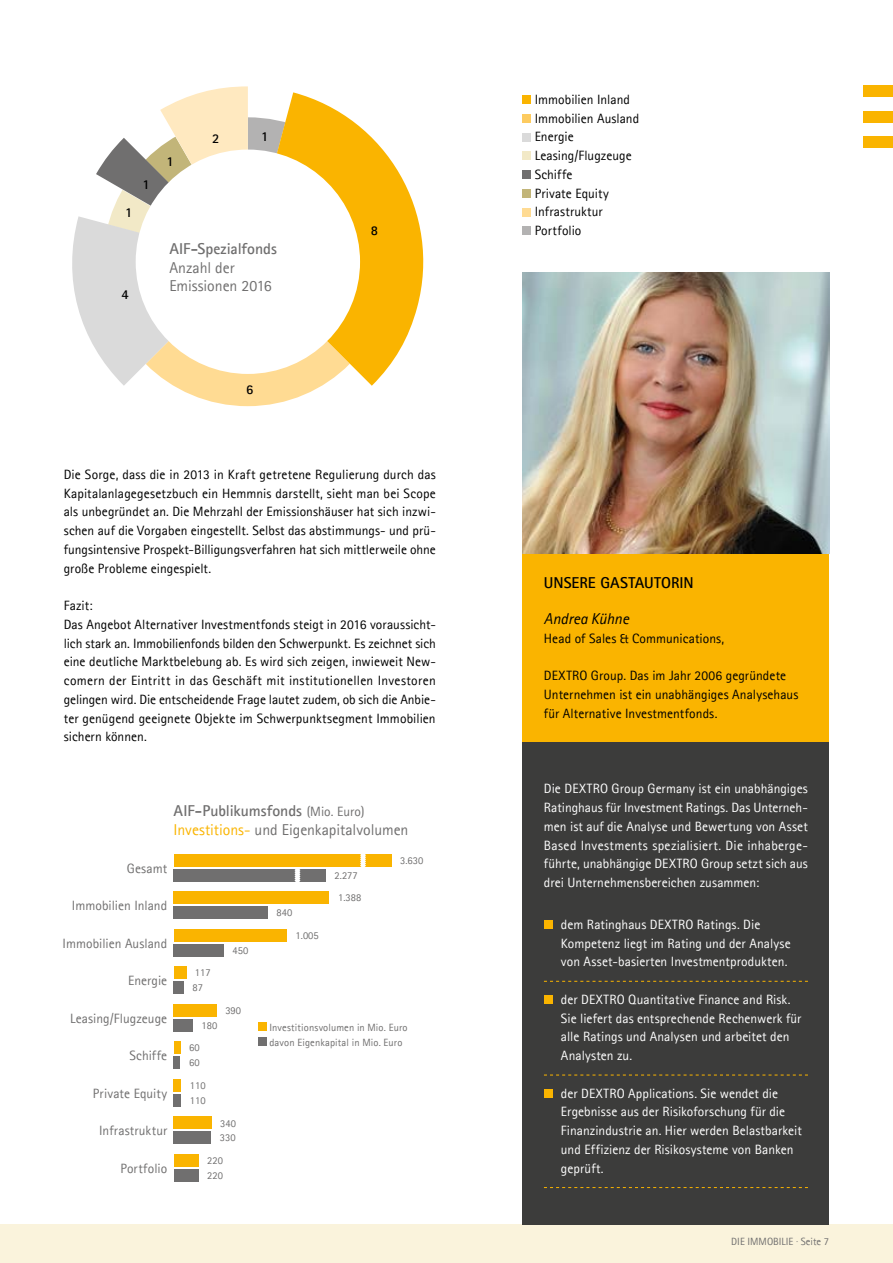
<style>
.page{position:relative;width:893px;height:1263px;background:#fff}
.page>*{position:absolute;margin:0;border:0;box-sizing:border-box;transform-origin:0 0}
.t1{font:15.75px/18.8px "Agfa Rotis Sans Serif";letter-spacing:-.005em;color:#706f6f}
.t2{font:700 15.75px "Agfa Rotis Sans Serif";color:#000}
.t3{font:700 15.75px "Agfa Rotis Sans Serif";color:#706f6f}
.t4{font:italic 15.75px "Agfa Rotis Sans Serif";letter-spacing:-.005em;color:#000}
.t5{font:13.5px/18.8px "Agfa Rotis Sans Serif";letter-spacing:.005em;color:#000}
.t6{font:13.5px/18.8px "Agfa Rotis Sans Serif";letter-spacing:.005em;color:#fff}
.t7{font:13.5px "Agfa Rotis Sans Serif";letter-spacing:.005em;color:#706f6f}
.t8{font:700 13.5px "Agfa Rotis Sans Serif";color:#000}
.t9{font:10.5px/14.9px "Agfa Rotis Sans Serif";letter-spacing:.005em;color:#706f6f}
.s1{font-weight:700}
.s2{font-size:13.5px}
.s3{color:#fab400}
.s4{font-weight:300}
</style>
<div class="page">
<div style="left:863px;top:85px;width:30px;height:12px;background:#fab400"></div>
<div style="left:863px;top:136px;width:30px;height:12px;background:#fab400"></div>
<div style="left:863px;top:111px;width:30px;height:12px;background:#fab400"></div>
<div style="left:0;top:1225px;width:893px;height:38px;background:#faf3dc"></div>
<div style="left:523px;top:741px;width:306px;height:483px;background:#3c3c3b"></div>
<svg style="left:544px;top:981px;width:264px;height:1px"></svg>
<svg style="left:544px;top:1075px;width:264px;height:1px"></svg>
<svg style="left:544px;top:1187px;width:264px;height:1px"></svg>
<div style="left:544px;top:920px;width:8px;height:9px;background:#fab400"></div>
<div style="left:544px;top:995px;width:8px;height:9px;background:#fab400"></div>
<div style="left:544px;top:1089px;width:8px;height:9px;background:#fab400"></div>
<img style="left:523px;top:273px;width:306px;height:281px">
<div style="left:523px;top:554px;width:306px;height:187px;background:#fab400"></div>
<svg style="left:72px;top:86px;width:249px;height:321px"></svg>
<svg style="left:248px;top:92px;width:176px;height:294px;fill:#fab400"></svg>
<div style="left:136px;top:150px;width:224px;height:224px;background:#fff;border-radius:50%"></div>
<div style="left:523px;top:95px;width:8px;height:9px;background:#fab400"></div>
<div style="left:523px;top:114px;width:8px;height:9px;background:#fdcb60"></div>
<div style="left:523px;top:133px;width:8px;height:8px;background:#dadada"></div>
<div style="left:523px;top:152px;width:8px;height:8px;background:#f2e9c7"></div>
<div style="left:523px;top:170px;width:8px;height:9px;background:#706f6f"></div>
<div style="left:523px;top:189px;width:8px;height:9px;background:#c2b579"></div>
<div style="left:523px;top:208px;width:8px;height:8px;background:#ffdb93"></div>
<div style="left:523px;top:227px;width:8px;height:8px;background:#b3b2b2"></div>
<div style="left:258px;top:1023px;width:9px;height:8px;background:#fab400"></div>
<div style="left:258px;top:1038px;width:9px;height:8px;background:#706f6f"></div>
<div style="left:174px;top:891px;width:155px;height:13px;background:#fab400"></div>
<div style="left:174px;top:906px;width:94px;height:13px;background:#706f6f"></div>
<div style="left:174px;top:854px;width:218px;height:13px;background:#fab400"></div>
<div style="left:174px;top:869px;width:152px;height:12px;background:#706f6f"></div>
<div style="left:174px;top:929px;width:113px;height:13px;background:#fab400"></div>
<div style="left:174px;top:944px;width:50px;height:12px;background:#706f6f"></div>
<div style="left:174px;top:966px;width:12px;height:13px;background:#fab400"></div>
<div style="left:174px;top:981px;width:10px;height:13px;background:#706f6f"></div>
<div style="left:174px;top:1004px;width:43px;height:13px;background:#fab400"></div>
<div style="left:174px;top:1019px;width:19px;height:12px;background:#706f6f"></div>
<div style="left:174px;top:1041px;width:6px;height:13px;background:#fab400"></div>
<div style="left:174px;top:1056px;width:6px;height:13px;background:#706f6f"></div>
<div style="left:174px;top:1079px;width:7px;height:13px;background:#fab400"></div>
<div style="left:174px;top:1094px;width:7px;height:12px;background:#706f6f"></div>
<div style="left:174px;top:1116px;width:38px;height:13px;background:#fab400"></div>
<div style="left:174px;top:1131px;width:37px;height:13px;background:#706f6f"></div>
<div style="left:174px;top:1154px;width:25px;height:13px;background:#fab400"></div>
<div style="left:174px;top:1169px;width:25px;height:12px;background:#706f6f"></div>
<svg style="left:360px;top:854px;width:6px;height:13px"></svg>
<svg style="left:294px;top:869px;width:6px;height:13px"></svg>
<p class="t8" style="left:125px;top:204px;width:9px">1</p>
<p class="t8" style="left:143px;top:175px;width:9px">1</p>
<p class="t8" style="left:121px;top:286px;width:9px">4</p>
<p class="t8" style="left:166px;top:153px;width:9px">1</p>
<p class="t8" style="left:212px;top:130px;width:9px">2</p>
<p class="t8" style="left:261px;top:128px;width:9px">1</p>
<p class="t3" style="left:169px;top:238px;width:109px">AIF-Spezialfonds</p>
<p class="t1" style="left:169px;top:258px;width:104px">Anzahl der<br>Emissionen 2016</p>
<p class="t8" style="left:246px;top:380px;width:9px">6</p>
<p class="t8" style="left:371px;top:222px;width:9px">8</p>
<p class="t5" style="left:64px;top:465px;width:374px;text-align:justify">Die Sorge, dass die in 2013 in Kraft getretene Regulierung durch das Kapitalanlagegesetzbuch ein Hemmnis darstellt, sieht man bei Scope als unbegründet an. Die Mehrzahl der Emissionshäuser hat sich inzwi&shy;schen auf die Vorgaben eingestellt. Selbst das abstimmungs- und prü&shy;fungsintensive Prospekt-Billigungsverfahren hat sich mittlerweile ohne große Probleme eingespielt.</p>
<p class="t5" style="left:64px;top:596px;width:374px">Fazit:<br>Das Angebot Alternativer Investmentfonds steigt in 2016 voraussicht&shy;lich stark an. Immobilienfonds bilden den Schwerpunkt. Es zeichnet sich eine deutliche Marktbelebung ab. Es wird sich zeigen, inwieweit New&shy;comern der Eintritt in das Geschäft mit institutionellen Investoren gelingen wird. Die entscheidende Frage lautet zudem, ob sich die Anbie&shy;ter genügend geeignete Objekte im Schwerpunktsegment Immobilien sichern können.</p>
<p class="t1" style="left:174px;top:801px;width:236px"><span class="s1">AIF-Publikumsfonds</span> <span class="s2">(Mio. Euro)<br></span><span class="s3">Investitions-</span> und Eigenkapitalvolumen</p>
<p class="t9" style="left:400px;top:853px;width:25px">3.630</p>
<p class="t9" style="left:334px;top:864px;width:28px;line-height:22.6px;text-align:center">2.277<br>1.388</p>
<p class="t9" style="left:276px;top:905px;width:17px">840</p>
<p class="t9" style="left:296px;top:928px;width:25px">1.005</p>
<p class="t9" style="left:233px;top:943px;width:17px">450</p>
<p class="t9" style="left:193px;top:965px;width:20px">117<br>87</p>
<p class="t9" style="left:225px;top:1003px;width:17px">390</p>
<p class="t9" style="left:202px;top:1018px;width:17px">180</p>
<p class="t9" style="left:189px;top:1040px;width:12px">60<br>60</p>
<p class="t9" style="left:190px;top:1078px;width:17px">110<br>110</p>
<p class="t9" style="left:220px;top:1115px;width:18px">340<br>330</p>
<p class="t9" style="left:207px;top:1153px;width:17px">220<br>220</p>
<p class="t7" style="left:127px;top:860px;width:42px">Gesamt</p>
<p class="t7" style="left:72px;top:897px;width:97px">Immobilien Inland</p>
<p class="t7" style="left:63px;top:935px;width:106px">Immobilien Ausland</p>
<p class="t7" style="left:128px;top:972px;width:41px">Energie</p>
<p class="t7" style="left:70px;top:1010px;width:99px">Leasing/Flugzeuge</p>
<p class="t7" style="left:129px;top:1047px;width:39px">Schiffe</p>
<p class="t7" style="left:93px;top:1085px;width:76px">Private Equity</p>
<p class="t7" style="left:99px;top:1122px;width:70px">Infrastruktur</p>
<p class="t7" style="left:120px;top:1160px;width:48px">Portfolio</p>
<p class="t9" style="left:269px;top:1020px;width:140px">Investitionsvolumen in Mio. Euro davon Eigenkapital in Mio. Euro</p>
<p class="t5" style="left:535px;top:90px;width:106px">Immobilien Inland<br>Immobilien Ausland<br>Energie<br>Leasing/Flugzeuge<br>Schiffe<br>Private Equity<br>Infrastruktur<br>Portfolio</p>
<p class="t2" style="left:544px;top:573px;width:151px">UNSERE GASTAUTORIN</p>
<p class="t4" style="left:544px;top:609px;width:87px">Andrea Kühne</p>
<p class="t5" style="left:544px;top:629px;width:182px">Head of Sales &amp; Communications,</p>
<p class="t5" style="left:544px;top:666px;width:256px">DEXTRO Group. Das im Jahr 2006 gegründete<br>Unternehmen ist ein unabhängiges Analysehaus für Alternative Investmentfonds.</p>
<p class="t6" style="left:544px;top:779px;width:266px;text-align:justify">Die DEXTRO Group Germany ist ein unabhängiges Ratinghaus für Investment Ratings. Das Unterneh&shy;men ist auf die Analyse und Bewertung von Asset Based Investments spezialisiert. Die inhaberge&shy;führte, unabhängige DEXTRO Group setzt sich aus drei Unternehmensbereichen zusammen:</p>
<p class="t6" style="left:561px;top:915px;width:231px">dem Ratinghaus DEXTRO Ratings. Die<br>Kompetenz liegt im Rating und der Analyse von Asset-basierten Investmentprodukten.</p>
<p class="t6" style="left:561px;top:990px;width:242px">der DEXTRO Quantitative Finance and Risk.<br>Sie liefert das entsprechende Rechenwerk für alle Ratings und Analysen und arbeitet den Analysten zu.</p>
<p class="t6" style="left:561px;top:1083px;width:242px">der DEXTRO Applications. Sie wendet die Ergebnisse aus der Risikoforschung für die Finanzindustrie an. Hier werden Belastbarkeit und Effizienz der Risikosysteme von Banken geprüft.</p>
<p class="t9" style="left:731px;top:1233px;width:99px">DIE IMMOBILIE <span class="s4">·</span> Seite 7</p>
</div>
